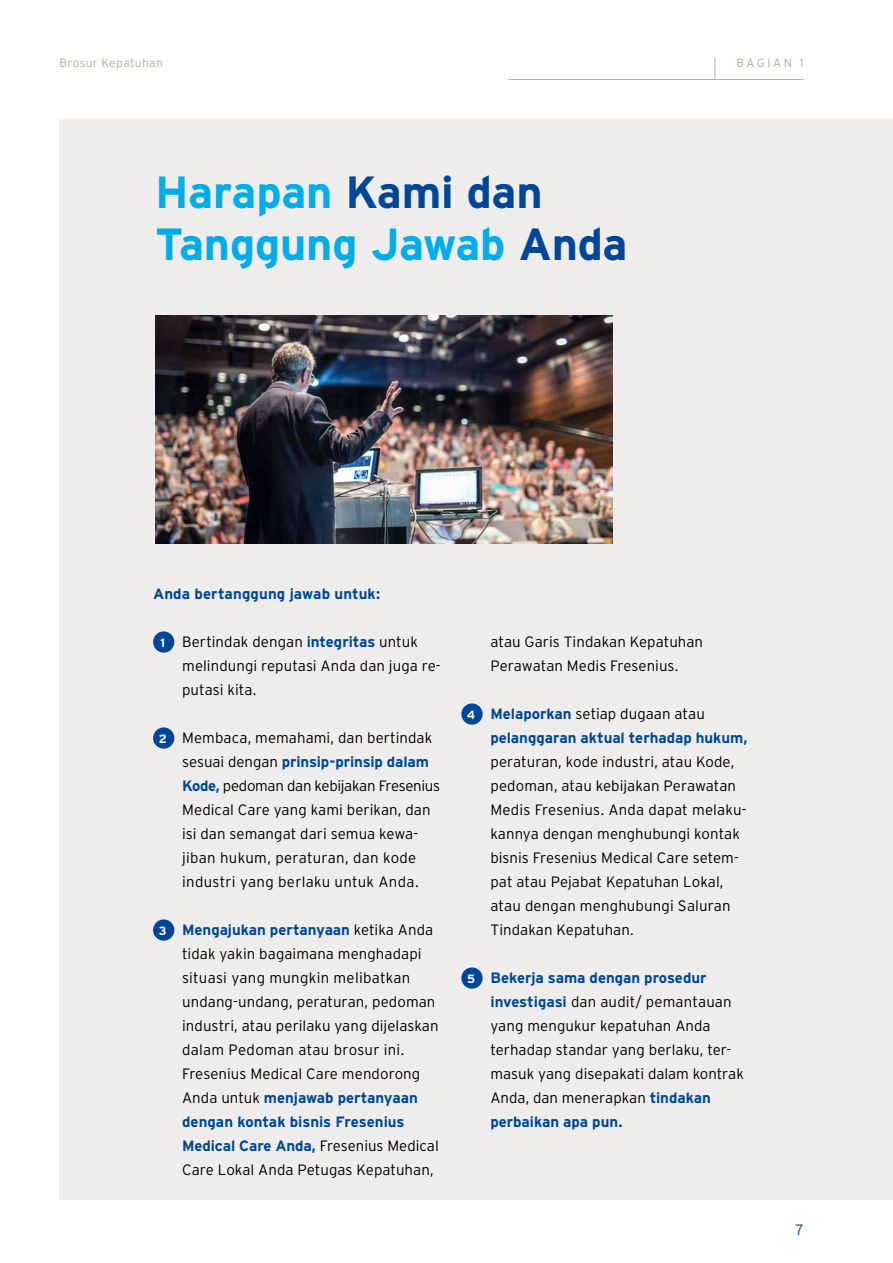
<style>
.page{position:relative;width:893px;height:1263px;background:#fff}
.page>*{position:absolute;margin:0;border:0;box-sizing:border-box;transform-origin:0 0}
.t1{font:700 45px/52.5px "Interstate";letter-spacing:-.005em;color:#00ace9}
.t2{font:300 15px/24px "Interstate";letter-spacing:.005em;color:#000}
.t3{font:700 15px/24px "Interstate";color:#004799}
.t4{font:300 15px "Interstate";color:#004799}
.t5{font:300 12px "Interstate";letter-spacing:.035em;color:#b4aaa1}
.s1{color:#004799}
.s2{font-weight:700;font-size:12px;color:#fff}
.s3{font-weight:700;color:#004799}
.s4{font-size:12px;color:#fff}
.s5{font-weight:300;color:#000}
</style>
<div class="page">
<div style="left:60px;top:119px;width:833px;height:1080px;background:#efedeb"></div>
<div style="left:153px;top:631px;width:21px;height:22px;background:#004799;border-radius:50%"></div>
<div style="left:153px;top:727px;width:21px;height:22px;background:#004799;border-radius:50%"></div>
<div style="left:153px;top:919px;width:21px;height:22px;background:#004799;border-radius:50%"></div>
<div style="left:461px;top:703px;width:22px;height:22px;background:#004799;border-radius:50%"></div>
<div style="left:461px;top:967px;width:22px;height:22px;background:#004799;border-radius:50%"></div>
<img style="left:155px;top:315px;width:457px;height:228px">
<hr style="left:508px;top:79px;width:296px;height:1px;background:#b1b2b3">
<svg style="left:714px;top:57px;width:1px;height:22px"></svg>
<p class="t5" style="left:60px;top:55px;width:105px">Brosur Kepatuhan</p>
<p class="t5" style="left:736px;top:55px;width:69px">BAGIAN 1</p>
<h1 class="t1" style="left:155px;top:164px;width:474px">Harapan <span class="s1">Kami dan<br></span>Tanggung Jawab <span class="s1">Anda</span></h1>
<p class="t3" style="left:153px;top:581px;width:229px">Anda bertanggung jawab untuk:</p>
<p class="t2" style="left:182px;top:630px;width:260px;text-indent:-22px"><span class="s2">1</span> Bertindak dengan <span class="s3">integritas</span> untuk melindungi reputasi Anda dan juga re&shy;putasi kita.</p>
<p class="t2" style="left:182px;top:726px;width:259px;text-indent:-23px"><span class="s2">2</span> Membaca, memahami, dan bertindak sesuai dengan <span class="s3">prinsip-prinsip dalam Kode,</span> pedoman dan kebijakan Fresenius Medical Care yang kami berikan, dan isi dan semangat dari semua kewa&shy;jiban hukum, peraturan, dan kode industri yang berlaku untuk Anda.</p>
<p class="t2" style="left:182px;top:918px;width:258px;text-indent:-23px"><span class="s2">3</span> <span class="s3">Mengajukan pertanyaan</span> ketika Anda tidak yakin bagaimana menghadapi situasi yang mungkin melibatkan undang-undang, peraturan, pedoman industri, atau perilaku yang dijelaskan dalam Pedoman atau brosur ini.<br>Fresenius Medical Care mendorong Anda untuk <span class="s3">menjawab pertanyaan dengan kontak bisnis Fresenius Medical Care Anda,</span> Fresenius Medical Care Lokal Anda Petugas Kepatuhan,</p>
<p class="t2" style="left:490px;top:630px;width:214px">atau Garis Tindakan Kepatuhan<br>Perawatan Medis Fresenius.</p>
<p class="t3" style="left:490px;top:701px;width:259px;text-indent:-23px"><span class="s4">4</span> Melaporkan <span class="s5">setiap dugaan atau </span>pelanggaran aktual terhadap hukum,</p>
<p class="t2" style="left:490px;top:750px;width:258px">peraturan, kode industri, atau Kode, pedoman, atau kebijakan Perawatan Medis Fresenius. Anda dapat melaku&shy;kannya dengan menghubungi kontak bisnis Fresenius Medical Care setem&shy;pat atau Pejabat Kepatuhan Lokal, atau dengan menghubungi Saluran Tindakan Kepatuhan.</p>
<p class="t2" style="left:490px;top:966px;width:255px;text-indent:-23px"><span class="s2">5</span> <span class="s3">Bekerja sama dengan prosedur investigasi</span> dan audit/ pemantauan yang mengukur kepatuhan Anda terhadap standar yang berlaku, ter&shy;masuk yang disepakati dalam kontrak<br>Anda, dan menerapkan <span class="s3">tindakan perbaikan apa pun.</span></p>
<p class="t4" style="left:795px;top:1221px;width:10px">7</p>
</div>
